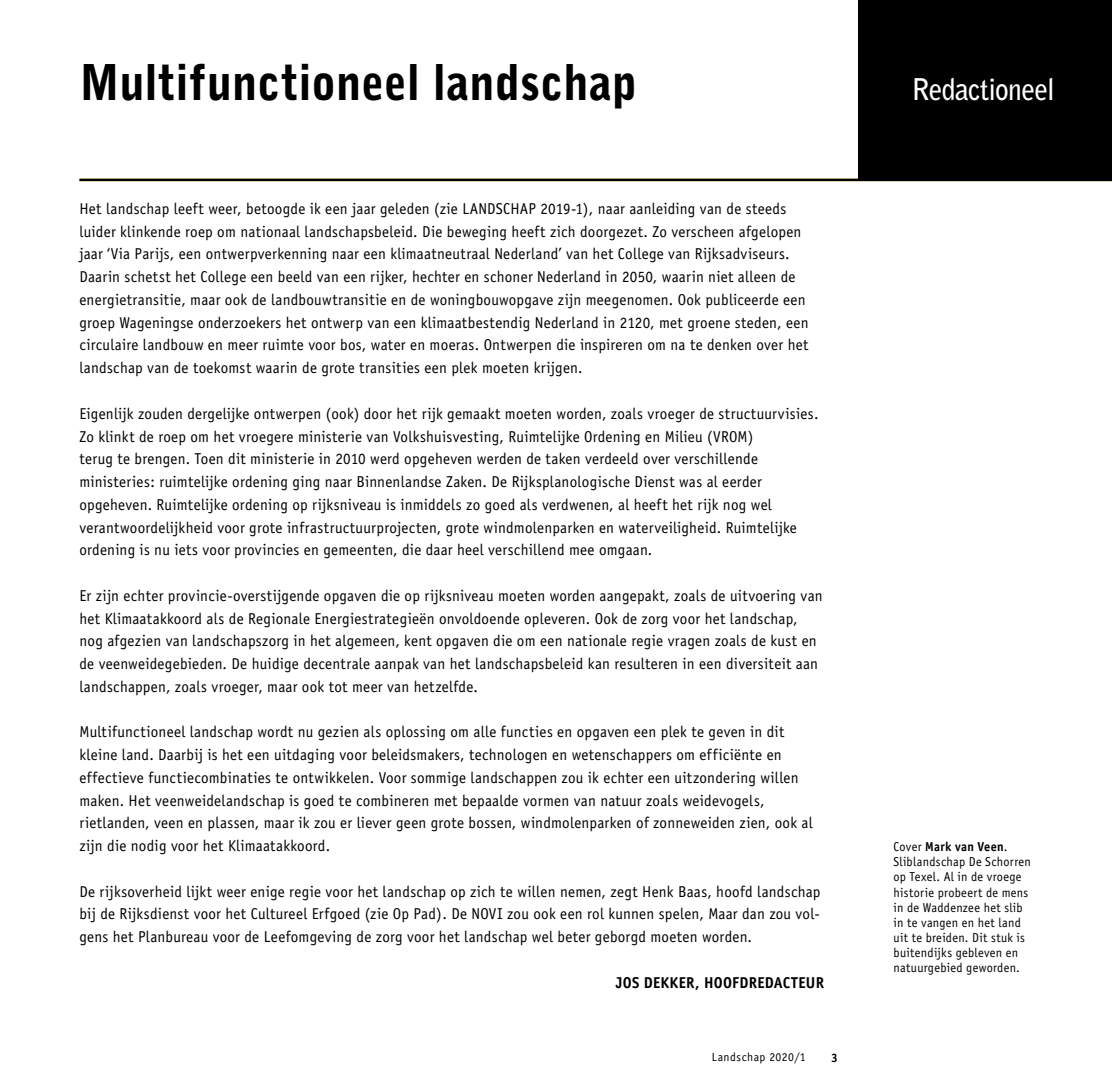
<style>
.page{position:relative;width:1112px;height:1092px;background:#fff}
.page>*{position:absolute;margin:0;border:0;box-sizing:border-box;transform-origin:0 0}
.t1{font:900 49px "Bell Gothic";letter-spacing:.01em;color:#000;scale:.92 1}
.t2{font:700 29.75px "Bell Gothic";letter-spacing:-.025em;color:#fff;scale:.92 1}
.t3{font:15.75px/22.8px "Officina Sans";letter-spacing:.015em;color:#000;scale:.96 1}
.t4{font:700 15.75px "Officina Sans";letter-spacing:.015em;color:#000;scale:.96 1}
.t5{font:12.95px/15px "Officina Sans";letter-spacing:.025em;color:#000;scale:.95 1}
.t6{font:700 12.25px "Officina Sans";color:#000}
.t7{font:11.9px "Officina Sans";letter-spacing:.04em;color:#000}
.s1{font-weight:700}
</style>
<div class="page">
<div style="left:858px;top:0;width:253px;height:179px;background:#000"></div>
<hr style="left:79px;top:179px;width:1032px;height:2px;background:#000">
<h1 class="t1" style="left:79px;top:54px;width:607px">Multifunctioneel landschap</h1>
<p class="t3" style="left:79px;top:197px;width:761px">Het landschap leeft weer, betoogde ik een jaar geleden (zie LANDSCHAP 2019-1), naar aanleiding van de steeds luider klinkende roep om nationaal landschapsbeleid. Die beweging heeft zich doorgezet. Zo verscheen afgelopen jaar ‘Via Parijs, een ontwerpverkenning naar een klimaatneutraal Nederland’ van het College van Rijksadviseurs.<br>Daarin schetst het College een beeld van een rijker, hechter en schoner Nederland in 2050, waarin niet alleen de energietransitie, maar ook de landbouwtransitie en de woningbouwopgave zijn meegenomen. Ook publiceerde een groep Wageningse onderzoekers het ontwerp van een klimaatbestendig Nederland in 2120, met groene steden, een circulaire landbouw en meer ruimte voor bos, water en moeras. Ontwerpen die inspireren om na te denken over het landschap van de toekomst waarin de grote transities een plek moeten krijgen.</p>
<p class="t3" style="left:79px;top:402px;width:771px">Eigenlijk zouden dergelijke ontwerpen (ook) door het rijk gemaakt moeten worden, zoals vroeger de structuurvisies.<br>Zo klinkt de roep om het vroegere ministerie van Volkshuisvesting, Ruimtelijke Ordening en Milieu (VROM)<br>terug te brengen. Toen dit ministerie in 2010 werd opgeheven werden de taken verdeeld over verschillende ministeries: ruimtelijke ordening ging naar Binnenlandse Zaken. De Rijksplanologische Dienst was al eerder opgeheven. Ruimtelijke ordening op rijksniveau is inmiddels zo goed als verdwenen, al heeft het rijk nog wel verantwoordelijkheid voor grote infrastructuurprojecten, grote windmolenparken en waterveiligheid. Ruimtelijke ordening is nu iets voor provincies en gemeenten, die daar heel verschillend mee omgaan.</p>
<p class="t3" style="left:79px;top:584px;width:775px">Er zijn echter provincie-overstijgende opgaven die op rijksniveau moeten worden aangepakt, zoals de uitvoering van het Klimaatakkoord als de Regionale Energiestrategieën onvoldoende opleveren. Ook de zorg voor het landschap, nog afgezien van landschapszorg in het algemeen, kent opgaven die om een nationale regie vragen zoals de kust en de veenweidegebieden. De huidige decentrale aanpak van het landschapsbeleid kan resulteren in een diversiteit aan landschappen, zoals vroeger, maar ook tot meer van hetzelfde.</p>
<p class="t3" style="left:79px;top:720px;width:765px">Multifunctioneel landschap wordt nu gezien als oplossing om alle functies en opgaven een plek te geven in dit kleine land. Daarbij is het een uitdaging voor beleidsmakers, technologen en wetenschappers om efficiënte en effectieve functiecombinaties te ontwikkelen. Voor sommige landschappen zou ik echter een uitzondering willen maken. Het veenweidelandschap is goed te combineren met bepaalde vormen van natuur zoals weidevogels, rietlanden, veen en plassen, maar ik zou er liever geen grote bossen, windmolenparken of zonneweiden zien, ook al zijn die nodig voor het Klimaatakkoord.</p>
<p class="t3" style="left:79px;top:879px;width:773px;text-align:justify">De rijksoverheid lijkt weer enige regie voor het landschap op zich te willen nemen, zegt Henk Baas, hoofd landschap bij de Rijksdienst voor het Cultureel Erfgoed (zie Op Pad). De NOVI zou ook een rol kunnen spelen, Maar dan zou vol&shy;gens het Planbureau voor de Leefomgeving de zorg voor het landschap wel beter geborgd moeten worden.</p>
<p class="t4" style="left:615px;top:972px;width:218px">JOS DEKKER, HOOFDREDACTEUR</p>
<p class="t7" style="left:711px;top:1050px;width:96px">Landschap 2020/1</p>
<p class="t6" style="left:831px;top:1049px;width:8px">3</p>
<h2 class="t2" style="left:911px;top:71px;width:157px">Redactioneel</h2>
<p class="t5" style="left:893px;top:839px;width:146px">Cover <span class="s1">Mark van Veen</span>.<br>Sliblandschap De Schorren op Texel. Al in de vroege historie probeert de mens in de Waddenzee het slib in te vangen en het land uit te breiden. Dit stuk is buitendijks gebleven en natuurgebied geworden.</p>
</div>
